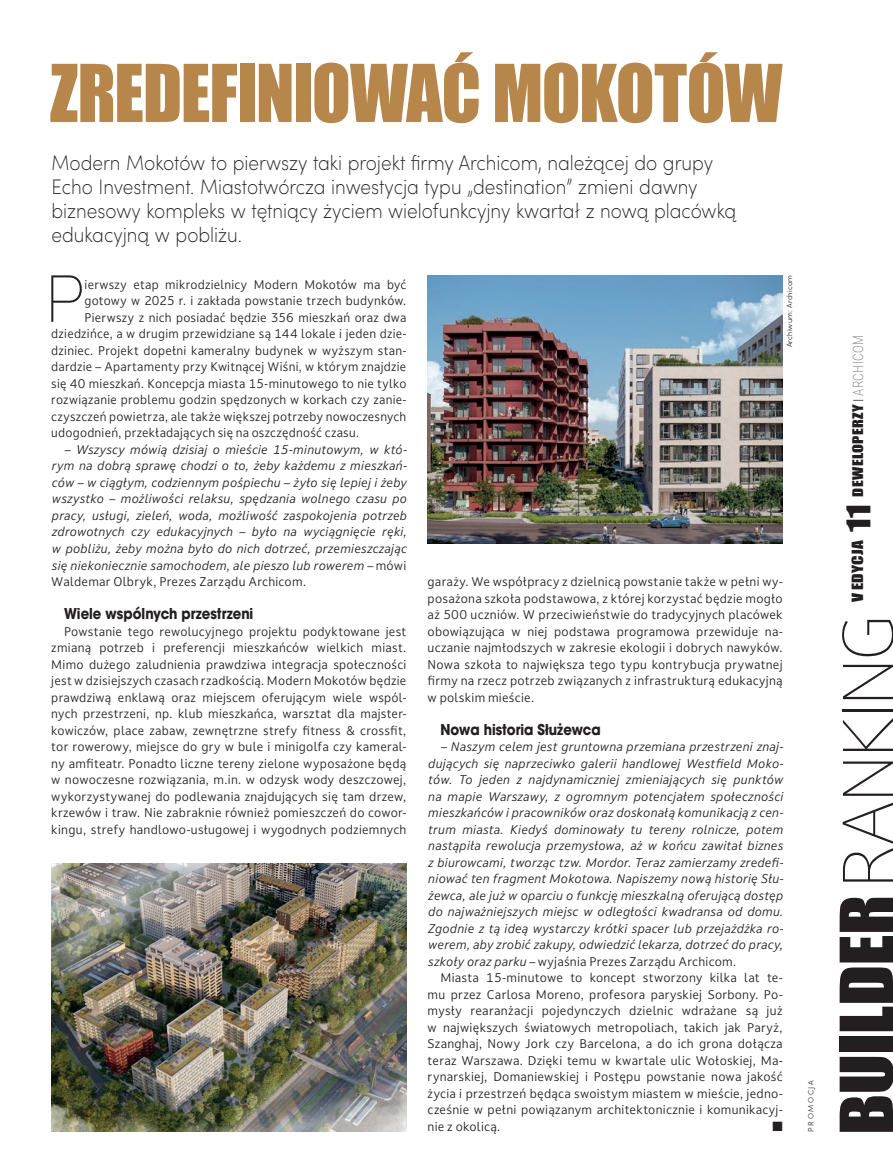
<style>
.page{position:relative;width:893px;height:1170px;background:#fff}
.page>*{position:absolute;margin:0;border:0;box-sizing:border-box;transform-origin:0 0}
.Tytul_Compacta{font:73.5px "Impact";letter-spacing:-.02em;color:#b6864a}
.t1{font:67.5px "Impact";letter-spacing:-.01em;color:#231f20;scale:1.1 1}
.TEKST_DODATEK_INICJA{font:200 67.35px "Sofia Pro";color:#231f20}
.LEAD{font:200 21px/24px "Sofia Pro";color:#231f20;scale:.9 1}
.srodtytul{font:700 16.5px "Avant Gar Got Itc TEE";color:#231f20;scale:.9 1}
.t2{font:14.25px "Impact";letter-spacing:.02em;color:#231f20;scale:1.2 1}
.t3{font:13.5px "Impact";letter-spacing:.02em;color:#231f20;scale:1.2 1}
.TEKST_DODATEK{font:13.5px "Zapf Dingbats";color:#231f20}
.TEKST_DODATEK-2{font:12px/16.5px "Darkmode On CC";letter-spacing:.02em;color:#231f20;text-align:justify}
.TEKST_DODATEK-3{font:italic 12px/16.5px "Darkmode On CC";letter-spacing:.015em;color:#231f20;text-align:justify}
.TEKST_DODATEK_INICJA-2{font:12px "Darkmode On CC";letter-spacing:.02em;color:#231f20}
.FOT_AUTOR{font:300 7.5px "Sofia Pro";letter-spacing:.02em;color:#231f20}
.PROMOCJA{font:300 7.5px "Sofia Pro";letter-spacing:.21em;color:#231f20}
.s1{font-style:normal}
.s2{font-family:"Darkmode On CC";font-weight:300}
.s3{font-family:"Roboto";font-weight:300;font-size:14.25px;color:#939598}
.s4{font-size:30px}
.s5{font-family:"Darkmode On CC";font-weight:100}
</style>
<div class="page">
<img style="left:51px;top:863px;width:355px;height:268px">
<img style="left:428px;top:275px;width:355px;height:268px">
<p class="Tytul_Compacta" style="left:50px;top:36px;width:734px">ZREDEFINIOWAĆ MOKOTÓW</p>
<p class="LEAD" style="left:51px;top:149px;width:762px">Modern Mokotów to pierwszy taki projekt firmy Archicom, należącej do grupy Echo Investment. Miastotwórcza inwestycja typu „destination” zmieni dawny biznesowy kompleks w tętniący życiem wielofunkcyjny kwartał z nową placówką edukacyjną w pobliżu.</p>
<p class="TEKST_DODATEK_INICJA" style="left:44px;top:250px;width:42px">P</p>
<p class="TEKST_DODATEK_INICJA-2" style="left:85px;top:276px;width:323px">ierwszy etap mikrodzielnicy Modern Mokotów ma być</p>
<p class="TEKST_DODATEK_INICJA-2" style="left:85px;top:293px;width:323px">gotowy w 2025 r. i zakłada powstanie trzech budynków.</p>
<p class="TEKST_DODATEK_INICJA-2" style="left:85px;top:309px;width:323px">Pierwszy z nich posiadać będzie 356 mieszkań oraz dwa</p>
<p class="TEKST_DODATEK_INICJA-2" style="left:51px;top:326px;width:357px">dziedzińce, a w drugim przewidziane są 144 lokale i jeden dzie-</p>
<p class="TEKST_DODATEK_INICJA-2" style="left:51px;top:342px;width:357px">dziniec. Projekt dopełni kameralny budynek w wyższym stan-</p>
<p class="TEKST_DODATEK_INICJA-2" style="left:51px;top:359px;width:357px">dardzie – Apartamenty przy Kwitnącej Wiśni, w którym znajdzie</p>
<p class="TEKST_DODATEK_INICJA-2" style="left:51px;top:375px;width:357px">się 40 mieszkań. Koncepcja miasta 15-minutowego to nie tylko</p>
<p class="TEKST_DODATEK_INICJA-2" style="left:51px;top:392px;width:357px">rozwiązanie problemu godzin spędzonych w korkach czy zanie-</p>
<p class="TEKST_DODATEK_INICJA-2" style="left:51px;top:408px;width:357px">czyszczeń powietrza, ale także większej potrzeby nowoczesnych</p>
<p class="TEKST_DODATEK_INICJA-2" style="left:51px;top:425px;width:309px">udogodnień, przekładających się na oszczędność czasu.</p>
<p class="TEKST_DODATEK-3" style="left:51px;top:441px;width:357px;text-indent:13px">– Wszyscy mówią dzisiaj o mieście 15-minutowym, w któ&shy;rym na dobrą sprawę chodzi o to, żeby każdemu z mieszkań&shy;ców – w ciągłym, codziennym pośpiechu – żyło się lepiej i żeby wszystko – możliwości relaksu, spędzania wolnego czasu po pracy, usługi, zieleń, woda, możliwość zaspokojenia potrzeb zdrowotnych czy edukacyjnych – było na wyciągnięcie ręki, w pobliżu, żeby można było do nich dotrzeć, przemieszczając się niekoniecznie samochodem, ale pieszo lub rowerem – <span class="s1">mówi Waldemar Olbryk, Prezes Zarządu Archicom.</span></p>
<p class="srodtytul" style="left:64px;top:603px;width:212px">Wiele wspólnych przestrzeni</p>
<p class="TEKST_DODATEK-2" style="left:51px;top:622px;width:357px;text-indent:13px">Powstanie tego rewolucyjnego projektu podyktowane jest zmianą potrzeb i preferencji mieszkańców wielkich miast.<br>Mimo dużego zaludnienia prawdziwa integracja społeczności jest w dzisiejszych czasach rzadkością. Modern Mokotów będzie prawdziwą enklawą oraz miejscem oferującym wiele wspól&shy;nych przestrzeni, np. klub mieszkańca, warsztat dla majster&shy;kowiczów, place zabaw, zewnętrzne strefy fitness &amp; crossfit, tor rowerowy, miejsce do gry w bule i minigolfa czy kameral&shy;ny amfiteatr. Ponadto liczne tereny zielone wyposażone będą w nowoczesne rozwiązania, m.in. w odzysk wody deszczowej, wykorzystywanej do podlewania znajdujących się tam drzew, krzewów i traw. Nie zabraknie również pomieszczeń do cowor&shy;kingu, strefy handlowo-usługowej i wygodnych podziemnych</p>
<p class="FOT_AUTOR" style="left:784px;top:347px;width:74px;rotate:-90deg">Archiwum: Archicom</p>
<p class="TEKST_DODATEK-2" style="left:428px;top:573px;width:357px">garaży. We współpracy z dzielnicą powstanie także w pełni wy&shy;posażona szkoła podstawowa, z której korzystać będzie mogło aż 500 uczniów. W przeciwieństwie do tradycyjnych placówek obowiązująca w niej podstawa programowa przewiduje na&shy;uczanie najmłodszych w zakresie ekologii i dobrych nawyków.<br>Nowa szkoła to największa tego typu kontrybucja prywatnej firmy na rzecz potrzeb związanych z infrastrukturą edukacyjną w polskim mieście.</p>
<p class="srodtytul" style="left:440px;top:719px;width:180px">Nowa historia Służewca</p>
<p class="TEKST_DODATEK-3" style="left:428px;top:738px;width:357px;text-indent:13px">– Naszym celem jest gruntowna przemiana przestrzeni znaj&shy;dujących się naprzeciwko galerii handlowej Westfield Moko&shy;tów. To jeden z najdynamiczniej zmieniających się punktów na mapie Warszawy, z ogromnym potencjałem społeczności mieszkańców i pracowników oraz doskonałą komunikacją z cen&shy;trum miasta. Kiedyś dominowały tu tereny rolnicze, potem nastąpiła rewolucja przemysłowa, aż w końcu zawitał biznes z biurowcami, tworząc tzw. Mordor. Teraz zamierzamy zredefi&shy;niować ten fragment Mokotowa. Napiszemy nową historię Słu&shy;żewca, ale już w oparciu o funkcję mieszkalną oferującą dostęp do najważniejszych miejsc w odległości kwadransa od domu.<br>Zgodnie z tą ideą wystarczy krótki spacer lub przejażdżka ro&shy;werem, aby zrobić zakupy, odwiedzić lekarza, dotrzeć do pracy, szkoły oraz parku – <span class="s1">wyjaśnia Prezes Zarządu Archicom.</span></p>
<p class="TEKST_DODATEK-2" style="left:428px;top:969px;width:357px;text-indent:13px">Miasta 15-minutowe to koncept stworzony kilka lat te&shy;mu przez Carlosa Moreno, profesora paryskiej Sorbony. Po&shy;mysły rearanżacji pojedynczych dzielnic wdrażane są już w największych światowych metropoliach, takich jak Paryż, Szanghaj, Nowy Jork czy Barcelona, a do ich grona dołącza teraz Warszawa. Dzięki temu w kwartale ulic Wołoskiej, Ma&shy;rynarskiej, Domaniewskiej i Postępu powstanie nowa jakość życia i przestrzeń będąca swoistym miastem w mieście, jedno&shy;cześnie w pełni powiązanym architektonicznie i komunikacyj&shy;nie z okolicą.</p>
<p class="TEKST_DODATEK" style="left:772px;top:1119px;width:12px">■</p>
<p class="PROMOCJA" style="left:805px;top:1131px;width:53px;rotate:-90deg">PROMOCJA</p>
<p class="t3" style="left:847px;top:496px;width:136px;rotate:-90deg">DEWELOPERZY<span class="s2">I</span> <span class="s3">ARCHICOM</span></p>
<p class="t2" style="left:846px;top:602px;width:83px;rotate:-90deg">V EDYCJA <span class="s4">11</span></p>
<p class="t1" style="left:814px;top:1134px;width:474px;rotate:-90deg">BUILDER<span class="s5">RANKING</span></p>
</div>
